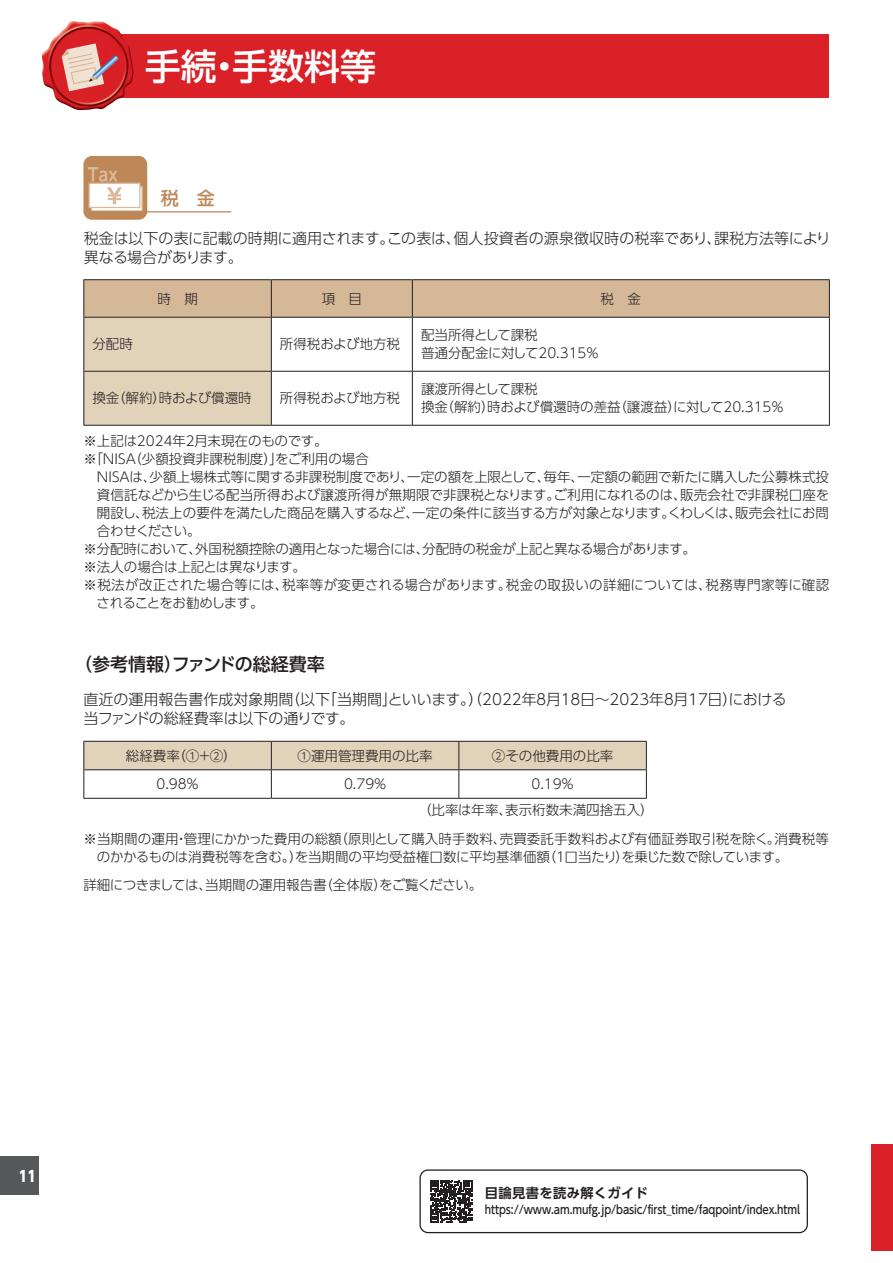
<style>
.page{position:relative;width:893px;height:1263px;background:#fff}
.page>*{position:absolute;margin:0;border:0;box-sizing:border-box;transform-origin:0 0}
.t1{font:500 36px "UD Shin Go Pro";color:#fff}
.t2{font:500 18px "UD Shin Go Pro";color:#231f20}
.t3{font:500 18px "UD Shin Go Pro";color:#be8757}
.t4{font:300 15px/18.8px "UD Shin Go Pro";color:#231f20}
.t5{font:800 15px "UD Shin Go Pro";color:#fff;scale:.9 1}
.t6{font:300 13.5px/18px "UD Shin Go Pro";color:#231f20}
.t7{font:300 13.5px "UD Shin Go Pro";letter-spacing:-.02em;color:#231f20}
.t8{font:300 13.5px "UD Shin Go Pro";letter-spacing:.03em;color:#231f20}
.t9{font:300 13.5px "UD Shin Go Pro";letter-spacing:-.055em;color:#231f20}
.t10{font:300 13.5px "UD Shin Go Pro";letter-spacing:-.04em;color:#231f20}
.t11{font:700 13.35px "UD Shin Go Pro De";letter-spacing:.025em;color:#231f20}
.t12{font:500 11.7px "UD Shin Go Pro";letter-spacing:-.01em;color:#231f20;scale:.88 1}
</style>
<div class="page">
<div style="left:0;top:1157px;width:38px;height:38px;background:#57585a"></div>
<div style="left:83px;top:156px;width:64px;height:64px;background:#be8757;border-radius:9px"></div>
<div style="left:91px;top:187px;width:51px;height:24px;background:linear-gradient(to right,#fff,#fff)"></div>
<div style="left:91px;top:186px;width:52px;height:26px;border:1px solid #daba9d"></div>
<div style="left:89px;top:183px;width:51px;height:24px;background:#fff"></div>
<div style="left:89px;top:183px;width:51px;height:25px;border:1px solid #daba9d"></div>
<svg style="left:88px;top:167px;width:34px;height:37px"></svg>
<hr style="left:83px;top:211px;width:148px;height:1px;background:#be8757">
<svg style="left:84px;top:280px;width:745px;height:145px"></svg>
<hr style="left:83px;top:279px;width:188px;height:1px;background:#231f20">
<hr style="left:83px;top:280px;width:1px;height:37px;background:#231f20">
<hr style="left:271px;top:279px;width:141px;height:1px;background:#231f20">
<hr style="left:271px;top:280px;width:1px;height:37px;background:#231f20">
<hr style="left:412px;top:279px;width:418px;height:1px;background:#231f20">
<hr style="left:412px;top:280px;width:1px;height:37px;background:#231f20">
<hr style="left:829px;top:280px;width:1px;height:37px;background:#231f20">
<hr style="left:83px;top:317px;width:188px;height:1px;background:#231f20">
<hr style="left:83px;top:318px;width:1px;height:53px;background:#231f20">
<hr style="left:271px;top:317px;width:141px;height:1px;background:#231f20">
<hr style="left:271px;top:318px;width:1px;height:53px;background:#231f20">
<hr style="left:412px;top:317px;width:418px;height:1px;background:#231f20">
<hr style="left:412px;top:318px;width:1px;height:53px;background:#231f20">
<hr style="left:829px;top:318px;width:1px;height:53px;background:#231f20">
<hr style="left:83px;top:371px;width:188px;height:1px;background:#231f20">
<hr style="left:83px;top:372px;width:1px;height:53px;background:#231f20">
<hr style="left:271px;top:371px;width:141px;height:1px;background:#231f20">
<hr style="left:271px;top:372px;width:1px;height:53px;background:#231f20">
<hr style="left:412px;top:371px;width:418px;height:1px;background:#231f20">
<hr style="left:412px;top:372px;width:1px;height:53px;background:#231f20">
<hr style="left:829px;top:372px;width:1px;height:53px;background:#231f20">
<hr style="left:83px;top:425px;width:188px;height:1px;background:#231f20">
<hr style="left:271px;top:425px;width:141px;height:1px;background:#231f20">
<hr style="left:412px;top:425px;width:418px;height:1px;background:#231f20">
<svg style="left:83px;top:741px;width:564px;height:57px"></svg>
<hr style="left:83px;top:798px;width:188px;height:1px;background:#231f20">
<hr style="left:271px;top:798px;width:188px;height:1px;background:#231f20">
<hr style="left:459px;top:798px;width:188px;height:1px;background:#231f20">
<div style="left:83px;top:34px;width:740px;height:64px;background:#da2128"></div>
<hr style="left:825px;top:34px;width:4px;height:64px;background:#da2128">
<img style="left:42px;top:21px;width:92px;height:90px">
<svg style="left:62px;top:43px;width:57px;height:48px"></svg>
<div style="left:872px;top:1144px;width:21px;height:107px;background:#da2128"></div>
<svg style="left:419px;top:1169px;width:389px;height:64px"></svg>
<h1 class="t1" style="left:145px;top:37px;width:233px">手続・手数料等</h1>
<h2 class="t3" style="left:161px;top:184px;width:55px">税　金</h2>
<p class="t4" style="left:84px;top:229px;width:749px">税金は以下の表に記載の時期に適用されます。この表は、個人投資者の源泉徴収時の税率であり、課税方法等により異なる場合があります。</p>
<p class="t6" style="left:157px;top:289px;width:42px">時　期</p>
<p class="t6" style="left:322px;top:289px;width:42px">項　目</p>
<p class="t6" style="left:601px;top:289px;width:42px">税　金</p>
<p class="t6" style="left:92px;top:335px;width:42px">分配時</p>
<p class="t6" style="left:280px;top:335px;width:122px">所得税および地方税</p>
<p class="t6" style="left:421px;top:326px;width:180px">配当所得として課税<br>普通分配金に対して20.315％</p>
<p class="t6" style="left:92px;top:389px;width:161px">換金（解約）時および償還時</p>
<p class="t6" style="left:280px;top:389px;width:122px">所得税および地方税</p>
<p class="t6" style="left:421px;top:380px;width:365px">譲渡所得として課税<br>換金（解約）時および償還時の差益（譲渡益）に対して20.315％</p>
<p class="t7" style="left:83px;top:430px;width:246px">※上記は2024年２月末現在のものです。</p>
<p class="t6" style="left:83px;top:449px;width:287px">※「ＮＩＳＡ（少額投資非課税制度）」をご利用の場合</p>
<p class="t6" style="left:96px;top:467px;width:735px">ＮＩＳＡは、少額上場株式等に関する非課税制度であり、一定の額を上限として、毎年、一定額の範囲で新たに購入した公募株式投</p>
<p class="t6" style="left:97px;top:485px;width:734px">資信託などから生じる配当所得および譲渡所得が無期限で非課税となります。ご利用になれるのは、販売会社で非課税口座を</p>
<p class="t7" style="left:97px;top:502px;width:734px">開設し、税法上の要件を満たした商品を購入するなど、一定の条件に該当する方が対象となります。くわしくは、販売会社にお問</p>
<p class="t10" style="left:97px;top:520px;width:105px">合わせください。</p>
<p class="t6" style="left:83px;top:539px;width:614px">※分配時において、外国税額控除の適用となった場合には、分配時の税金が上記と異なる場合があります。</p>
<p class="t7" style="left:83px;top:556px;width:224px">※法人の場合は上記とは異なります。</p>
<p class="t8" style="left:83px;top:574px;width:747px">※税法が改正された場合等には、税率等が変更される場合があります。税金の取扱いの詳細については、税務専門家等に確認</p>
<p class="t9" style="left:97px;top:592px;width:168px">されることをお勧めします。</p>
<h2 class="t2" style="left:74px;top:650px;width:252px">（参考情報）ファンドの総経費率</h2>
<p class="t4" style="left:83px;top:690px;width:705px">直近の運用報告書作成対象期間（以下「当期間」といいます。）（2022年８月18日～2023年８月17日）における当ファンドの総経費率は以下の通りです。</p>
<p class="t6" style="left:126px;top:746px;width:112px">総経費率（①＋②）</p>
<p class="t6" style="left:298px;top:746px;width:137px">①運用管理費用の比率</p>
<p class="t6" style="left:492px;top:746px;width:123px">②その他費用の比率</p>
<p class="t6" style="left:157px;top:774px;width:44px">0.98％</p>
<p class="t6" style="left:344px;top:774px;width:44px">0.79％</p>
<p class="t6" style="left:418px;top:770px;width:237px;line-height:26.2px;text-indent:114px">0.19％<br>（比率は年率、表示桁数未満四捨五入）</p>
<p class="t6" style="left:97px;top:829px;width:733px;text-indent:-14px">※当期間の運用・管理にかかった費用の総額（原則として購入時手数料、売買委託手数料および有価証券取引税を除く。消費税等のかかるものは消費税等を含む。）を当期間の平均受益権口数に平均基準価額（１口当たり）を乗じた数で除しています。</p>
<p class="t6" style="left:83px;top:876px;width:400px">詳細につきましては、当期間の運用報告書（全体版）をご覧ください。</p>
<p class="t5" style="left:19px;top:1163px;width:21px">11</p>
<p class="t11" style="left:485px;top:1182px;width:165px">目論見書を読み解くガイド</p>
<p class="t12" style="left:485px;top:1200px;width:360px">https://www.am.mufg.jp/basic/first_time/faqpoint/index.html</p>
</div>
